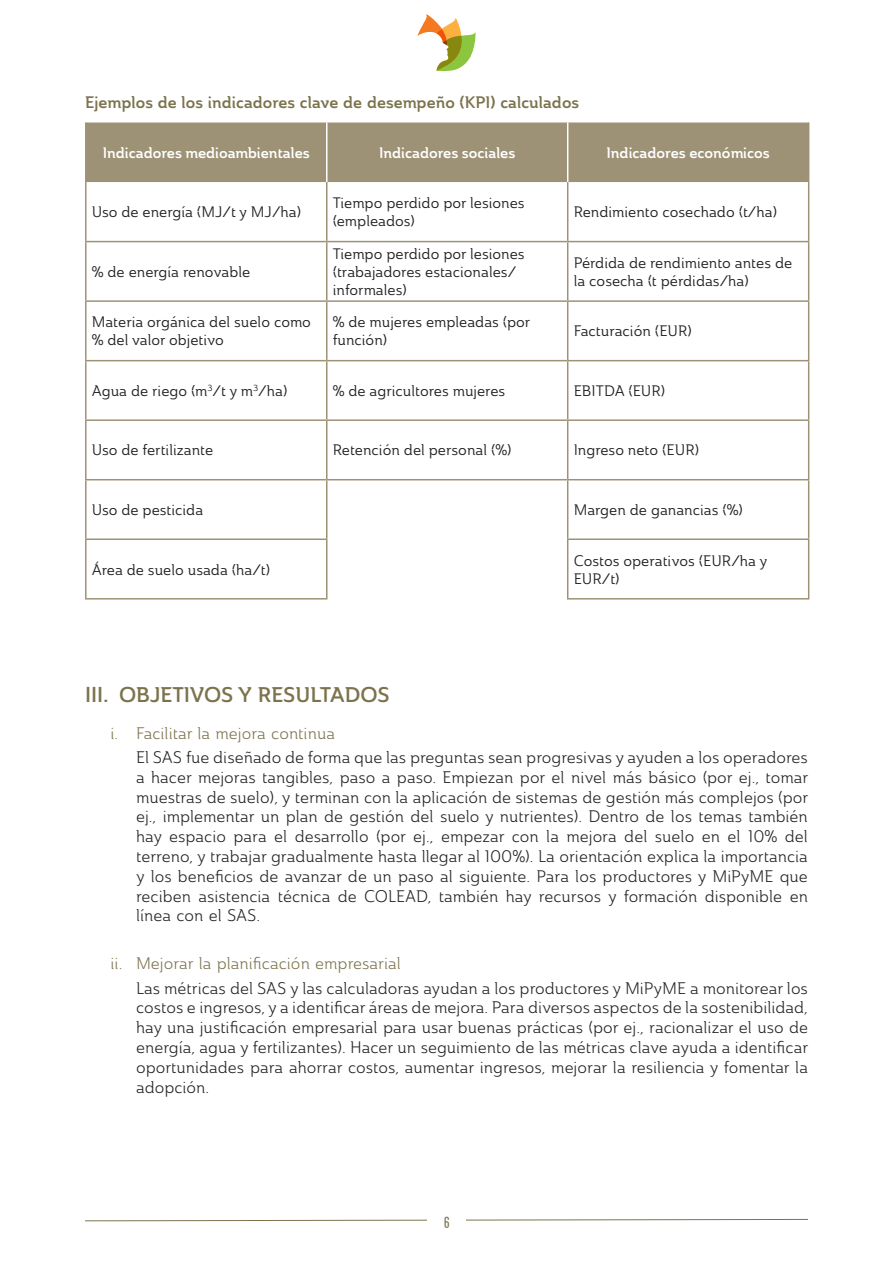
<style>
.page{position:relative;width:893px;height:1263px;background:#fff}
.page>*{position:absolute;margin:0;border:0;box-sizing:border-box;transform-origin:0 0}
.t1{font:600 31.2px "Geogrotesque";letter-spacing:.04em;color:#6e674d}
.t2{font:21px "Ainslie Nor Dem";color:#7c734d}
.t3{font:16.5px/19.8px "Ainslie Nor Boo";color:#231f20;text-align:justify}
.t4{font:16.5px "Ainslie Nor Boo";color:#7c734d}
.t5{font:16.5px "Ainslie Nor Dem";letter-spacing:.005em;color:#7c734d}
.t6{font:15px/18px "Ainslie Nor Reg";color:#231f20}
.t7{font:15px "Ainslie Nor Dem";color:#fff}
.t8{font:15px "Frontage Condensed";color:#7c734d}
.s1{color:#c3b49b}
.s2{font-family:"Roboto";font-weight:500}
</style>
<div class="page">
<svg style="left:85px;top:1219px;width:723px;height:2px"></svg>
<div style="left:427px;top:1201px;width:39px;height:41px;background:#fff"></div>
<div style="left:87px;top:123px;width:721px;height:59px;background:#9e9276"></div>
<hr style="left:326px;top:123px;width:1px;height:59px;background:#fff">
<hr style="left:567px;top:123px;width:1px;height:59px;background:#fff">
<hr style="left:326px;top:182px;width:1px;height:59px;background:#9e9276">
<hr style="left:567px;top:182px;width:1px;height:59px;background:#9e9276">
<hr style="left:85px;top:241px;width:242px;height:1px;background:#9e9276">
<hr style="left:327px;top:241px;width:241px;height:1px;background:#9e9276">
<hr style="left:326px;top:242px;width:1px;height:58px;background:#9e9276">
<hr style="left:568px;top:241px;width:241px;height:1px;background:#9e9276">
<hr style="left:567px;top:242px;width:1px;height:58px;background:#9e9276">
<hr style="left:85px;top:300px;width:242px;height:2px;background:#9e9276">
<hr style="left:327px;top:300px;width:241px;height:2px;background:#9e9276">
<hr style="left:326px;top:302px;width:1px;height:58px;background:#9e9276">
<hr style="left:568px;top:300px;width:241px;height:2px;background:#9e9276">
<hr style="left:567px;top:302px;width:1px;height:58px;background:#9e9276">
<hr style="left:85px;top:360px;width:242px;height:1px;background:#9e9276">
<hr style="left:327px;top:360px;width:241px;height:1px;background:#9e9276">
<hr style="left:326px;top:361px;width:1px;height:58px;background:#9e9276">
<hr style="left:568px;top:360px;width:241px;height:1px;background:#9e9276">
<hr style="left:567px;top:361px;width:1px;height:58px;background:#9e9276">
<hr style="left:85px;top:419px;width:242px;height:2px;background:#9e9276">
<hr style="left:327px;top:419px;width:241px;height:2px;background:#9e9276">
<hr style="left:326px;top:421px;width:1px;height:58px;background:#9e9276">
<hr style="left:568px;top:419px;width:241px;height:2px;background:#9e9276">
<hr style="left:567px;top:421px;width:1px;height:58px;background:#9e9276">
<hr style="left:85px;top:479px;width:242px;height:1px;background:#9e9276">
<hr style="left:327px;top:479px;width:241px;height:1px;background:#9e9276">
<hr style="left:326px;top:480px;width:1px;height:58px;background:#9e9276">
<hr style="left:568px;top:479px;width:241px;height:1px;background:#9e9276">
<hr style="left:567px;top:480px;width:1px;height:58px;background:#9e9276">
<hr style="left:85px;top:538px;width:242px;height:2px;background:#9e9276">
<hr style="left:326px;top:540px;width:1px;height:58px;background:#9e9276">
<hr style="left:567px;top:538px;width:242px;height:2px;background:#9e9276">
<hr style="left:567px;top:540px;width:1px;height:58px;background:#9e9276">
<hr style="left:85px;top:598px;width:242px;height:1px;background:#9e9276">
<hr style="left:567px;top:598px;width:242px;height:1px;background:#9e9276">
<hr style="left:85px;top:123px;width:2px;height:59px;background:#9e9276">
<hr style="left:808px;top:123px;width:1px;height:59px;background:#9e9276">
<hr style="left:85px;top:182px;width:2px;height:59px;background:#9e9276">
<hr style="left:808px;top:182px;width:1px;height:59px;background:#9e9276">
<hr style="left:85px;top:242px;width:2px;height:58px;background:#9e9276">
<hr style="left:808px;top:242px;width:1px;height:58px;background:#9e9276">
<hr style="left:85px;top:302px;width:2px;height:58px;background:#9e9276">
<hr style="left:808px;top:302px;width:1px;height:58px;background:#9e9276">
<hr style="left:85px;top:361px;width:2px;height:58px;background:#9e9276">
<hr style="left:808px;top:361px;width:1px;height:58px;background:#9e9276">
<hr style="left:85px;top:421px;width:2px;height:58px;background:#9e9276">
<hr style="left:808px;top:421px;width:1px;height:58px;background:#9e9276">
<hr style="left:85px;top:480px;width:2px;height:58px;background:#9e9276">
<hr style="left:808px;top:480px;width:1px;height:58px;background:#9e9276">
<hr style="left:85px;top:540px;width:2px;height:58px;background:#9e9276">
<hr style="left:808px;top:540px;width:1px;height:58px;background:#9e9276">
<svg style="left:417px;top:14px;width:59px;height:58px"></svg>
<h1 class="t1" style="left:382px;top:71px;width:129px">COLE<span class="s1">ACP</span></h1>
<p class="t5" style="left:85px;top:91px;width:496px">Ejemplos de los indicadores clave de desempeño (KPI) calculados</p>
<p class="t7" style="left:103px;top:143px;width:208px">Indicadores medioambientales</p>
<p class="t7" style="left:379px;top:143px;width:138px">Indicadores sociales</p>
<p class="t7" style="left:607px;top:143px;width:165px">Indicadores económicos</p>
<p class="t6" style="left:92px;top:203px;width:211px">Uso de energía (MJ/t y MJ/ha)</p>
<p class="t6" style="left:333px;top:194px;width:193px">Tiempo perdido por lesiones (empleados)</p>
<p class="t6" style="left:574px;top:203px;width:205px">Rendimiento cosechado (t/ha)</p>
<p class="t6" style="left:92px;top:262px;width:160px">% de energía renovable</p>
<p class="t6" style="left:333px;top:244px;width:193px">Tiempo perdido por lesiones (trabajadores estacionales/ informales)</p>
<p class="t6" style="left:574px;top:253px;width:220px">Pérdida de rendimiento antes de la cosecha (t pérdidas/ha)</p>
<p class="t6" style="left:92px;top:313px;width:221px">Materia orgánica del suelo como % del valor objetivo</p>
<p class="t6" style="left:333px;top:313px;width:199px">% de mujeres empleadas (por función)</p>
<p class="t6" style="left:574px;top:322px;width:120px">Facturación (EUR)</p>
<p class="t6" style="left:92px;top:382px;width:197px">Agua de riego (m<sup>3</sup>/t y m<sup>3</sup>/ha)</p>
<p class="t6" style="left:333px;top:382px;width:174px">% de agricultores mujeres</p>
<p class="t6" style="left:574px;top:382px;width:93px">EBITDA (EUR)</p>
<p class="t6" style="left:92px;top:441px;width:123px">Uso de fertilizante</p>
<p class="t6" style="left:333px;top:441px;width:180px">Retención del personal (%)</p>
<p class="t6" style="left:574px;top:441px;width:127px">Ingreso neto (EUR)</p>
<p class="t6" style="left:92px;top:501px;width:113px">Uso de pesticida</p>
<p class="t6" style="left:574px;top:501px;width:171px">Margen de ganancias (%)</p>
<p class="t6" style="left:92px;top:560px;width:180px">Área de suelo usada (ha/t)</p>
<p class="t6" style="left:574px;top:551px;width:195px">Costos operativos (EUR/ha y<br>EUR/t)</p>
<p class="t2" style="left:85px;top:681px;width:306px"><span class="s2">III.</span> OBJETIVOS Y RESULTADOS</p>
<p class="t4" style="left:111px;top:723px;width:226px">i. Facilitar la mejora continua</p>
<p class="t3" style="left:136px;top:747px;width:674px">El SAS fue diseñado de forma que las preguntas sean progresivas y ayuden a los operadores a hacer mejoras tangibles, paso a paso. Empiezan por el nivel más básico (por ej., tomar muestras de suelo), y terminan con la aplicación de sistemas de gestión más complejos (por ej., implementar un plan de gestión del suelo y nutrientes). Dentro de los temas también hay espacio para el desarrollo (por ej., empezar con la mejora del suelo en el 10% del terreno, y trabajar gradualmente hasta llegar al 100%). La orientación explica la importancia y los beneficios de avanzar de un paso al siguiente. Para los productores y MiPyME que reciben asistencia técnica de COLEAD, también hay recursos y formación disponible en línea con el SAS.</p>
<p class="t4" style="left:111px;top:954px;width:292px">ii. Mejorar la planificación empresarial</p>
<p class="t3" style="left:136px;top:978px;width:674px">Las métricas del SAS y las calculadoras ayudan a los productores y MiPyME a monitorear los costos e ingresos, y a identificar áreas de mejora. Para diversos aspectos de la sostenibilidad, hay una justificación empresarial para usar buenas prácticas (por ej., racionalizar el uso de energía, agua y fertilizantes). Hacer un seguimiento de las métricas clave ayuda a identificar oportunidades para ahorrar costos, aumentar ingresos, mejorar la resiliencia y fomentar la adopción.</p>
<p class="t8" style="left:442px;top:1214px;width:10px">6</p>
</div>
